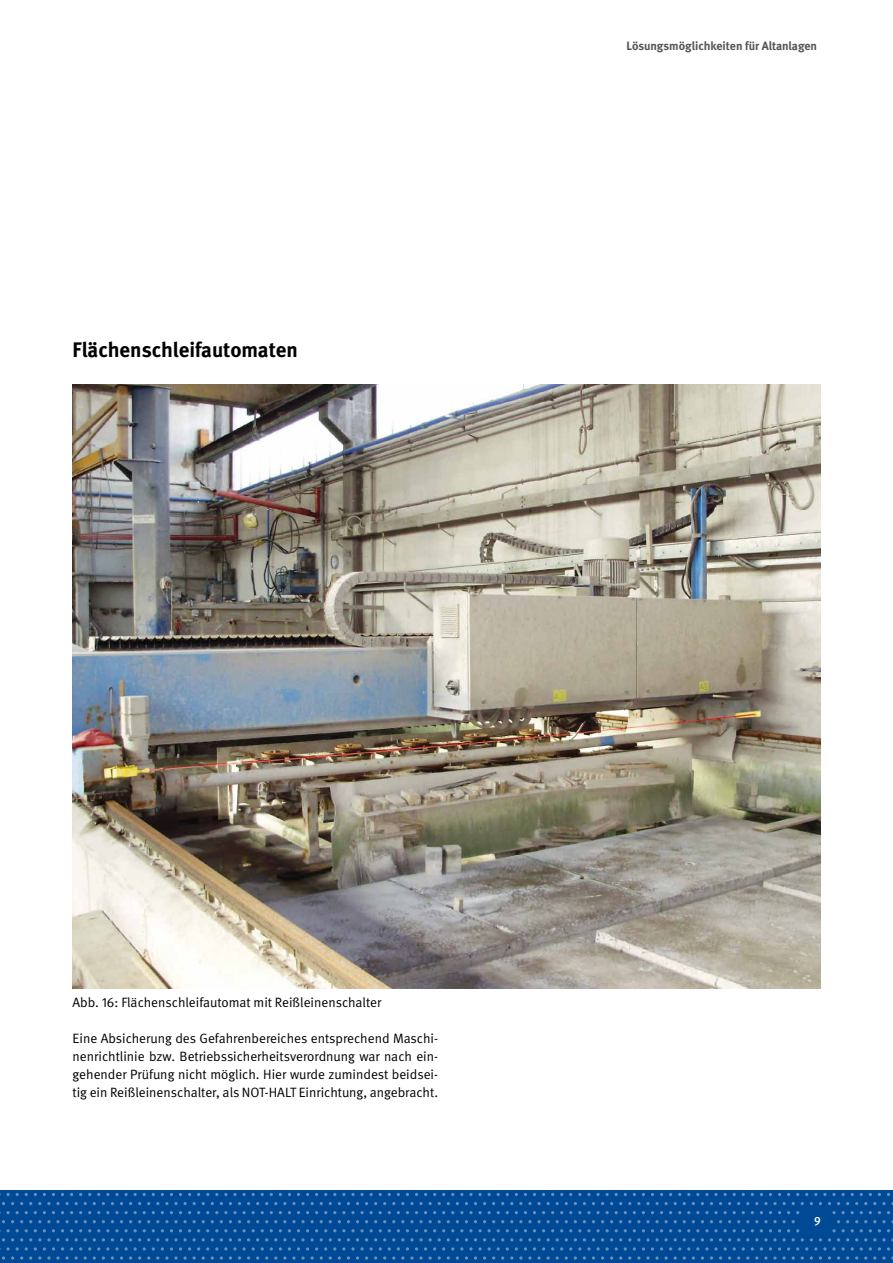
<style>
.page{position:relative;width:893px;height:1263px;background:#fff}
.page>*{position:absolute;margin:0;border:0;box-sizing:border-box;transform-origin:0 0}
.t1{font:700 21px "DGUV Meta";color:#000}
.t2{font:13.5px/18px "DGUV Meta";color:#000;text-align:justify}
.t3{font:700 12px "DGUV Meta";letter-spacing:-.005em;color:#575656}
.t4{font:500 12px "DGUV Meta";color:#fff}
</style>
<div class="page">
<div style="left:0;top:1191px;width:893px;height:72px;background:#004994"></div>
<svg style="left:165px;top:1202px;width:22px;height:3px"></svg>
<svg style="left:283px;top:1202px;width:31px;height:3px"></svg>
<svg style="left:410px;top:1202px;width:22px;height:3px"></svg>
<svg style="left:528px;top:1202px;width:22px;height:3px"></svg>
<svg style="left:646px;top:1202px;width:22px;height:3px"></svg>
<svg style="left:764px;top:1202px;width:22px;height:3px"></svg>
<svg style="left:882px;top:1202px;width:11px;height:3px"></svg>
<svg style="left:165px;top:1220px;width:22px;height:3px"></svg>
<svg style="left:283px;top:1220px;width:31px;height:3px"></svg>
<svg style="left:410px;top:1220px;width:22px;height:3px"></svg>
<svg style="left:528px;top:1220px;width:22px;height:3px"></svg>
<svg style="left:646px;top:1220px;width:22px;height:3px"></svg>
<svg style="left:764px;top:1220px;width:22px;height:3px"></svg>
<svg style="left:882px;top:1220px;width:11px;height:3px"></svg>
<svg style="left:165px;top:1238px;width:22px;height:3px"></svg>
<svg style="left:283px;top:1238px;width:31px;height:3px"></svg>
<svg style="left:410px;top:1238px;width:22px;height:3px"></svg>
<svg style="left:528px;top:1238px;width:22px;height:3px"></svg>
<svg style="left:646px;top:1238px;width:22px;height:3px"></svg>
<svg style="left:764px;top:1238px;width:22px;height:3px"></svg>
<svg style="left:882px;top:1238px;width:11px;height:3px"></svg>
<svg style="left:165px;top:1256px;width:22px;height:4px"></svg>
<svg style="left:220px;top:1256px;width:3px;height:4px"></svg>
<svg style="left:229px;top:1256px;width:3px;height:4px"></svg>
<svg style="left:238px;top:1256px;width:3px;height:4px"></svg>
<svg style="left:247px;top:1256px;width:3px;height:4px"></svg>
<svg style="left:283px;top:1256px;width:31px;height:4px"></svg>
<svg style="left:338px;top:1256px;width:3px;height:4px"></svg>
<svg style="left:347px;top:1256px;width:3px;height:4px"></svg>
<svg style="left:356px;top:1256px;width:3px;height:4px"></svg>
<svg style="left:365px;top:1256px;width:3px;height:4px"></svg>
<svg style="left:410px;top:1256px;width:22px;height:4px"></svg>
<svg style="left:456px;top:1256px;width:3px;height:4px"></svg>
<svg style="left:465px;top:1256px;width:3px;height:4px"></svg>
<svg style="left:474px;top:1256px;width:3px;height:4px"></svg>
<svg style="left:483px;top:1256px;width:3px;height:4px"></svg>
<svg style="left:492px;top:1256px;width:3px;height:4px"></svg>
<svg style="left:528px;top:1256px;width:22px;height:4px"></svg>
<svg style="left:574px;top:1256px;width:3px;height:4px"></svg>
<svg style="left:583px;top:1256px;width:3px;height:4px"></svg>
<svg style="left:592px;top:1256px;width:3px;height:4px"></svg>
<svg style="left:601px;top:1256px;width:3px;height:4px"></svg>
<svg style="left:610px;top:1256px;width:3px;height:4px"></svg>
<svg style="left:646px;top:1256px;width:22px;height:4px"></svg>
<svg style="left:692px;top:1256px;width:3px;height:4px"></svg>
<svg style="left:701px;top:1256px;width:3px;height:4px"></svg>
<svg style="left:710px;top:1256px;width:3px;height:4px"></svg>
<svg style="left:719px;top:1256px;width:3px;height:4px"></svg>
<svg style="left:728px;top:1256px;width:3px;height:4px"></svg>
<svg style="left:764px;top:1256px;width:22px;height:4px"></svg>
<svg style="left:810px;top:1256px;width:3px;height:4px"></svg>
<svg style="left:819px;top:1256px;width:3px;height:4px"></svg>
<svg style="left:828px;top:1256px;width:3px;height:4px"></svg>
<svg style="left:837px;top:1256px;width:3px;height:4px"></svg>
<svg style="left:846px;top:1256px;width:3px;height:4px"></svg>
<svg style="left:882px;top:1256px;width:11px;height:4px"></svg>
<svg style="left:224px;top:1193px;width:22px;height:3px"></svg>
<svg style="left:351px;top:1193px;width:22px;height:3px"></svg>
<svg style="left:469px;top:1193px;width:22px;height:3px"></svg>
<svg style="left:587px;top:1193px;width:22px;height:3px"></svg>
<svg style="left:705px;top:1193px;width:22px;height:3px"></svg>
<svg style="left:823px;top:1193px;width:31px;height:3px"></svg>
<svg style="left:224px;top:1211px;width:22px;height:3px"></svg>
<svg style="left:351px;top:1211px;width:22px;height:3px"></svg>
<svg style="left:469px;top:1211px;width:22px;height:3px"></svg>
<svg style="left:587px;top:1211px;width:22px;height:3px"></svg>
<svg style="left:705px;top:1211px;width:22px;height:3px"></svg>
<svg style="left:832px;top:1211px;width:22px;height:3px"></svg>
<svg style="left:224px;top:1229px;width:22px;height:3px"></svg>
<svg style="left:351px;top:1229px;width:22px;height:3px"></svg>
<svg style="left:469px;top:1229px;width:22px;height:3px"></svg>
<svg style="left:587px;top:1229px;width:22px;height:3px"></svg>
<svg style="left:705px;top:1229px;width:22px;height:3px"></svg>
<svg style="left:832px;top:1229px;width:22px;height:3px"></svg>
<svg style="left:224px;top:1247px;width:22px;height:3px"></svg>
<svg style="left:351px;top:1247px;width:22px;height:3px"></svg>
<svg style="left:469px;top:1247px;width:22px;height:3px"></svg>
<svg style="left:587px;top:1247px;width:22px;height:3px"></svg>
<svg style="left:705px;top:1247px;width:22px;height:3px"></svg>
<svg style="left:823px;top:1247px;width:31px;height:3px"></svg>
<svg style="left:47px;top:1202px;width:22px;height:3px"></svg>
<svg style="left:47px;top:1220px;width:22px;height:3px"></svg>
<svg style="left:47px;top:1238px;width:22px;height:3px"></svg>
<svg style="left:2px;top:1256px;width:3px;height:4px"></svg>
<svg style="left:11px;top:1256px;width:3px;height:4px"></svg>
<svg style="left:47px;top:1256px;width:22px;height:4px"></svg>
<svg style="left:102px;top:1256px;width:3px;height:4px"></svg>
<svg style="left:111px;top:1256px;width:3px;height:4px"></svg>
<svg style="left:120px;top:1256px;width:3px;height:4px"></svg>
<svg style="left:129px;top:1256px;width:3px;height:4px"></svg>
<svg style="left:0;top:1193px;width:10px;height:3px"></svg>
<svg style="left:106px;top:1193px;width:22px;height:3px"></svg>
<svg style="left:0;top:1211px;width:10px;height:3px"></svg>
<svg style="left:106px;top:1211px;width:22px;height:3px"></svg>
<svg style="left:0;top:1229px;width:10px;height:3px"></svg>
<svg style="left:106px;top:1229px;width:22px;height:3px"></svg>
<svg style="left:0;top:1247px;width:10px;height:3px"></svg>
<svg style="left:106px;top:1247px;width:22px;height:3px"></svg>
<img style="left:72px;top:384px;width:748px;height:604px">
<h1 class="t1" style="left:73px;top:337px;width:227px">Flächenschleifautomaten</h1>
<p class="t3" style="left:626px;top:39px;width:192px">Lösungsmöglichkeiten für Altanlagen</p>
<p class="t2" style="left:73px;top:993px;width:310px">Abb. 16: Flächenschleifautomat mit Reißleinenschalter</p>
<p class="t2" style="left:73px;top:1029px;width:367px">Eine Absicherung des Gefahrenbereiches entsprechend Maschi&shy;nenrichtlinie bzw. Betriebssicherheitsverordnung war nach ein&shy;gehender Prüfung nicht möglich. Hier wurde zumindest beidsei&shy;tig ein Reißleinenschalter, als NOT-HALT Einrichtung, angebracht.</p>
<p class="t4" style="left:814px;top:1213px;width:8px">9</p>
</div>
